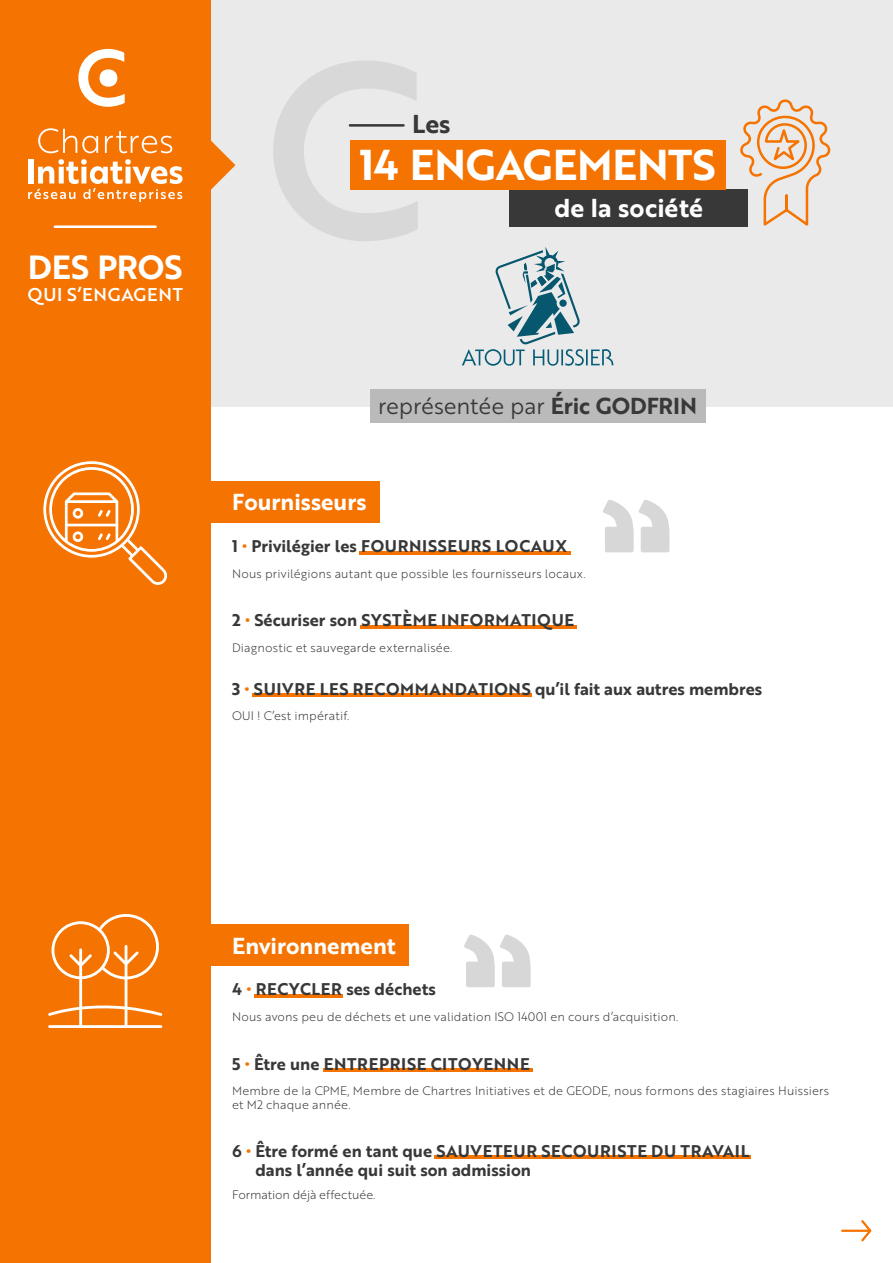
<style>
.page{position:relative;width:893px;height:1263px;background:#fff}
.page>*{position:absolute;margin:0;border:0;box-sizing:border-box;transform-origin:0 0}
.t1{font:42px "Brother 1816 Bold";letter-spacing:-.005em;color:#fff}
.t2{font:32.55px "Brother 1816 Bold";letter-spacing:-.005em;color:#fff}
.t3{font:25.2px "Brother 1816 Bold";color:#fff}
.t4{font:25.2px "Brother 1816 Bold";color:#383838}
.t5{font:22.5px "Brother 1816 Bold";color:#fff}
.t6{font:22.5px "Brother 1816 Book";letter-spacing:-.005em;color:#383838}
.t7{font:18px "Brother 1816 Medium";letter-spacing:.04em;color:#fff}
.t8{font:16.5px "Brother 1816 Bold";letter-spacing:.035em;color:#383838}
.t9{font:16.5px/19.8px "Brother 1816 Bold";color:#383838}
.t10{font:16.5px "Brother 1816 Bold";letter-spacing:.01em;color:#383838}
.t11{font:12px/14.4px "Brother 1816 Light";letter-spacing:.015em;color:#383838}
.t12{font:12px "Brother 1816 Light";letter-spacing:-.005em;color:#383838}
.s1{font-family:"Brother 1816 Bold"}
.s2{color:#f57300}
</style>
<div class="page">
<div style="left:210px;top:0;width:683px;height:406px;background:#eaeaea"></div>
<div style="left:0;top:0;width:210px;height:1263px;background:#f57300"></div>
<svg style="left:78px;top:49px;width:47px;height:58px"></svg>
<div style="left:100px;top:69px;width:17px;height:18px;background:#fff;border-radius:50%"></div>
<svg style="left:841px;top:1220px;width:30px;height:21px"></svg>
<svg style="left:28px;top:128px;width:207px;height:74px"></svg>
<svg style="left:738px;top:99px;width:93px;height:127px"></svg>
<div style="left:510px;top:190px;width:238px;height:37px;background:#383838"></div>
<div style="left:350px;top:140px;width:375px;height:50px;background:#f57300"></div>
<svg style="left:273px;top:61px;width:145px;height:180px"></svg>
<hr style="left:55px;top:225px;width:101px;height:3px;background:#fff">
<div style="left:168px;top:481px;width:211px;height:42px;background:#f57300"></div>
<svg style="left:42px;top:460px;width:125px;height:126px"></svg>
<div style="left:370px;top:390px;width:335px;height:33px;background:#bababa"></div>
<svg style="left:603px;top:500px;width:66px;height:52px"></svg>
<hr style="left:360px;top:551px;width:211px;height:4px;background:#f57300">
<hr style="left:361px;top:625px;width:216px;height:4px;background:#f57300">
<hr style="left:253px;top:693px;width:279px;height:4px;background:#f57300">
<div style="left:168px;top:925px;width:240px;height:41px;background:#f57300"></div>
<hr style="left:255px;top:994px;width:88px;height:4px;background:#f57300">
<hr style="left:323px;top:1068px;width:210px;height:4px;background:#f57300">
<hr style="left:435px;top:1155px;width:316px;height:4px;background:#f57300">
<svg style="left:48px;top:914px;width:114px;height:114px"></svg>
<svg style="left:464px;top:934px;width:67px;height:53px"></svg>
<svg style="left:462px;top:247px;width:152px;height:119px"></svg>
<h2 class="t2" style="left:28px;top:243px;width:156px">DES PROS</h2>
<h3 class="t7" style="left:28px;top:281px;width:157px">QUI S’ENGAGENT</h3>
<h3 class="t4" style="left:412px;top:105px;width:40px">Les</h3>
<h1 class="t1" style="left:359px;top:133px;width:358px">14 ENGAGEMENTS</h1>
<h3 class="t3" style="left:555px;top:189px;width:150px">de la société</h3>
<p class="t6" style="left:378px;top:390px;width:320px">représentée par <span class="s1">Éric GODFRIN</span></p>
<h3 class="t5" style="left:232px;top:485px;width:136px">Fournisseurs</h3>
<p class="t8" style="left:232px;top:533px;width:337px">1 <span class="s2">•</span> Privilégier les FOURNISSEURS LOCAUX</p>
<p class="t11" style="left:232px;top:565px;width:355px">Nous privilégions autant que possible les fournisseurs locaux.</p>
<p class="t8" style="left:232px;top:607px;width:344px">2 <span class="s2">•</span> Sécuriser son SYSTÈME INFORMATIQUE</p>
<p class="t11" style="left:232px;top:640px;width:222px">Diagnostic et sauvegarde externalisée.</p>
<p class="t10" style="left:232px;top:677px;width:532px">3 <span class="s2">•</span> SUIVRE LES RECOMMANDATIONS qu’il fait aux autres membres</p>
<p class="t11" style="left:232px;top:708px;width:119px">OUI ! C’est impératif.</p>
<p class="t5" style="left:232px;top:928px;width:165px">Environnement</p>
<p class="t8" style="left:232px;top:977px;width:205px">4 <span class="s2">•</span> RECYCLER ses déchets</p>
<p class="t11" style="left:232px;top:1009px;width:448px">Nous avons peu de déchets et une validation ISO 14001 en cours d’acquisition.</p>
<p class="t8" style="left:232px;top:1051px;width:299px">5 <span class="s2">•</span> Être une ENTREPRISE CITOYENNE</p>
<p class="t11" style="left:232px;top:1083px;width:599px">Membre de la CPME, Membre de Chartres Initiatives et de GEODE, nous formons des stagiaires Huissiers et M2 chaque année.</p>
<p class="t9" style="left:255px;top:1140px;width:495px;text-indent:-23px">6 <span class="s2">•</span> Être formé en tant que SAUVETEUR SECOURISTE DU TRAVAIL dans l’année qui suit son admission</p>
<p class="t12" style="left:232px;top:1186px;width:145px">Formation déjà effectuée.</p>
</div>
